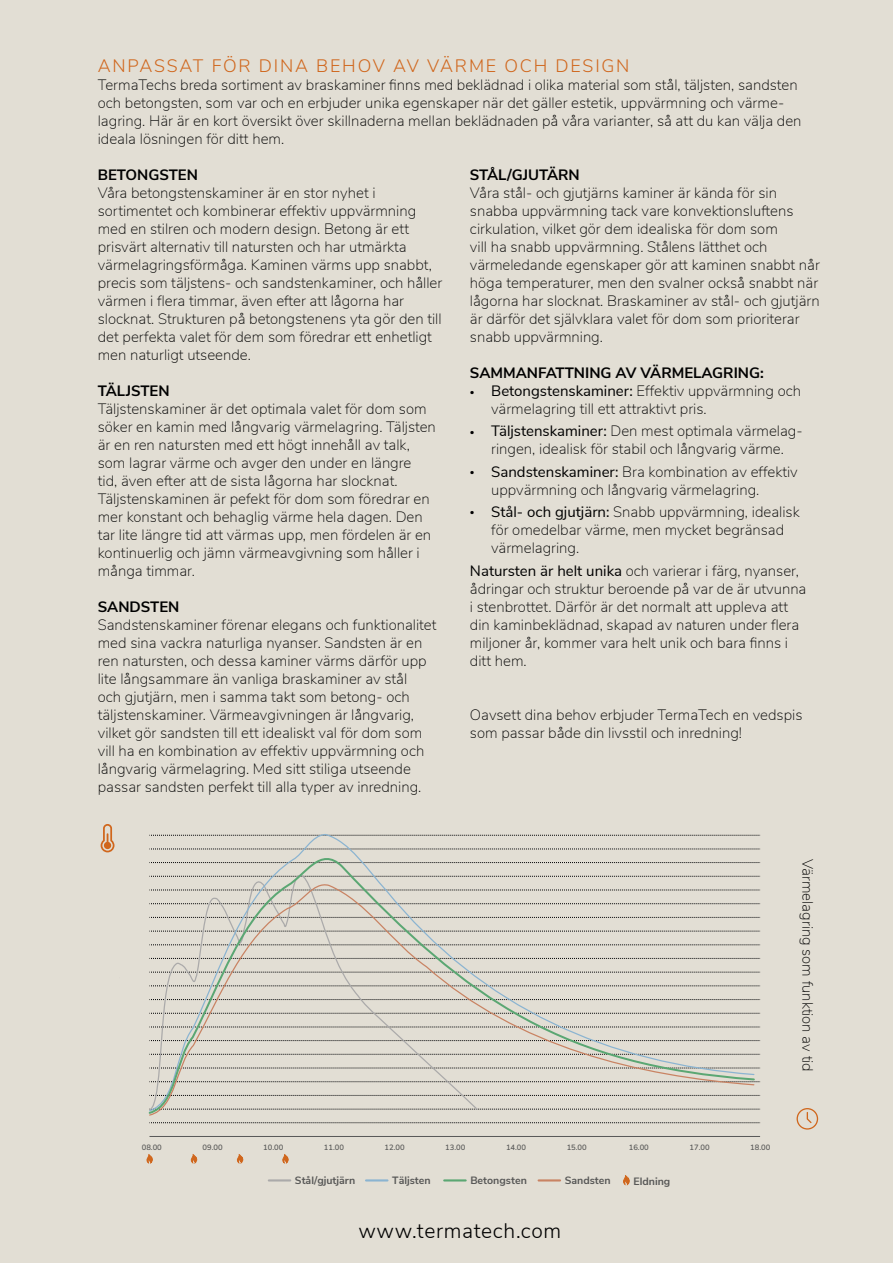
<style>
.page{position:relative;width:893px;height:1263px;background:#e2ded4}
.page>*{position:absolute;margin:0;border:0;box-sizing:border-box;transform-origin:0 0}
.t1{font:300 21px "Nunito Sans";letter-spacing:.03em;color:#000}
.t2{font:300 18px "Nunito Sans";letter-spacing:.1em;color:#d0661c}
.t3{font:200 15px/18px "Nunito Sans";color:#000}
.t4{font:700 15px "Nunito Sans";color:#000}
.t5{font:700 10.65px "Nunito Sans";color:#585857}
.t6{font:600 7.65px "Nunito";letter-spacing:-.005em;color:#585857}
.s1{font-weight:400;font-size:9px}
.s2{font-weight:400}
</style>
<div class="page">
<svg style="left:149px;top:1122px;width:612px;height:1px"></svg>
<hr style="left:149px;top:1136px;width:611px;height:1px;background:#585857">
<svg style="left:149px;top:834px;width:606px;height:11px"></svg>
<svg style="left:149px;top:845px;width:607px;height:265px"></svg>
<svg style="left:148px;top:881px;width:607px;height:235px"></svg>
<hr style="left:269px;top:1179px;width:21px;height:2px;background:#abaaaa">
<hr style="left:366px;top:1179px;width:21px;height:2px;background:#8bb4d1">
<hr style="left:444px;top:1179px;width:22px;height:2px;background:#5ba773">
<hr style="left:539px;top:1179px;width:21px;height:2px;background:#c98363">
<svg style="left:146px;top:1155px;width:7px;height:9px"></svg>
<svg style="left:190px;top:1155px;width:8px;height:9px"></svg>
<svg style="left:236px;top:1155px;width:8px;height:9px"></svg>
<svg style="left:282px;top:1155px;width:7px;height:9px"></svg>
<svg style="left:623px;top:1175px;width:7px;height:11px"></svg>
<svg style="left:101px;top:824px;width:13px;height:28px"></svg>
<svg style="left:796px;top:1108px;width:22px;height:21px"></svg>
<p class="t2" style="left:98px;top:53px;width:533px">ANPASSAT FÖR DINA BEHOV AV VÄRME OCH DESIGN</p>
<p class="t3" style="left:98px;top:75px;width:705px">TermaTechs breda sortiment av braskaminer finns med beklädnad i olika material som stål, täljsten, sandsten och betongsten, som var och en erbjuder unika egenskaper när det gäller estetik, uppvärmning och värme&shy;lagring. Här är en kort översikt över skillnaderna mellan beklädnaden på våra varianter, så att du kan välja den ideala lösningen för ditt hem.</p>
<p class="t4" style="left:98px;top:164px;width:102px">BETONGSTEN</p>
<p class="t3" style="left:98px;top:183px;width:346px">Våra betongstenskaminer är en stor nyhet i sortimentet och kombinerar effektiv uppvärmning med en stilren och modern design. Betong är ett prisvärt alternativ till natursten och har utmärkta värmelagringsförmåga. Kaminen värms upp snabbt, precis som täljstens- och sandstenkaminer, och håller värmen i flera timmar, även efter att lågorna har slocknat. Strukturen på betongstenens yta gör den till det perfekta valet för dem som föredrar ett enhetligt men naturligt utseende.</p>
<p class="t4" style="left:98px;top:380px;width:73px">TÄLJSTEN</p>
<p class="t3" style="left:98px;top:399px;width:340px">Täljstenskaminer är det optimala valet för dom som söker en kamin med långvarig värmelagring. Täljsten är en ren natursten med ett högt innehåll av talk, som lagrar värme och avger den under en längre<br>tid, även efter att de sista lågorna har slocknat.<br>Täljstenskaminen är pefekt för dom som föredrar en mer konstant och behaglig värme hela dagen. Den tar lite längre tid att värmas upp, men fördelen är en kontinuerlig och jämn värmeavgivning som håller i många timmar.</p>
<p class="t4" style="left:98px;top:596px;width:83px">SANDSTEN</p>
<p class="t3" style="left:98px;top:615px;width:340px">Sandstenskaminer förenar elegans och funktionalitet med sina vackra naturliga nyanser. Sandsten är en ren natursten, och dessa kaminer värms därför upp lite långsammare än vanliga braskaminer av stål<br>och gjutjärn, men i samma takt som betong- och täljstenskaminer. Värmeavgivningen är långvarig, vilket gör sandsten till ett idealiskt val för dom som vill ha en kombination av effektiv uppvärmning och långvarig värmelagring. Med sitt stiliga utseende passar sandsten perfekt till alla typer av inredning.</p>
<p class="t4" style="left:470px;top:164px;width:111px">STÅL/GJUTÄRN</p>
<p class="t3" style="left:470px;top:183px;width:351px">Våra stål- och gjutjärns kaminer är kända för sin snabba uppvärmning tack vare konvektionsluftens cirkulation, vilket gör dem idealiska för dom som<br>vill ha snabb uppvärmning. Stålens lätthet och värmeledande egenskaper gör att kaminen snabbt når höga temperaturer, men den svalner också snabbt när lågorna har slocknat. Braskaminer av stål- och gjutjärn är därför det självklara valet för dom som prioriterar snabb uppvärmning.</p>
<p class="t4" style="left:470px;top:362px;width:295px">SAMMANFATTNING AV VÄRMELAGRING:</p>
<p class="t3" style="left:491px;top:381px;width:311px;text-indent:-21px"><span class="s1">•</span> <span class="s2">Betongstenskaminer:</span> Effektiv uppvärmning och värmelagring till ett attraktivt pris.</p>
<p class="t3" style="left:470px;top:421px;width:334px;text-align:center"><span class="s1">•</span> <span class="s2">Täljstenskaminer:</span> Den mest optimala värmelag&shy;ringen, idealisk för stabil och långvarig värme.</p>
<p class="t3" style="left:491px;top:462px;width:308px;text-indent:-21px"><span class="s1">•</span> <span class="s2">Sandstenskaminer:</span> Bra kombination av effektiv uppvärmning och långvarig värmelagring.</p>
<p class="t3" style="left:491px;top:502px;width:310px;text-indent:-21px"><span class="s1">•</span> <span class="s2">Stål- och gjutjärn:</span> Snabb uppvärmning, idealisk för omedelbar värme, men mycket begränsad värmelagring.</p>
<p class="t3" style="left:470px;top:561px;width:338px"><span class="s2">Natursten är helt unika</span> och varierar i färg, nyanser, ådringar och struktur beroende på var de är utvunna i stenbrottet. Därför är det normalt att uppleva att din kaminbeklädnad, skapad av naturen under flera miljoner år, kommer vara helt unik och bara finns i ditt hem.</p>
<p class="t3" style="left:470px;top:705px;width:334px">Oavsett dina behov erbjuder TermaTech en vedspis som passar både din livsstil och inredning!</p>
<p class="t6" style="left:142px;top:1142px;width:22px">08.00</p>
<p class="t6" style="left:203px;top:1142px;width:22px">09.00</p>
<p class="t6" style="left:263px;top:1142px;width:22px">10.00</p>
<p class="t6" style="left:324px;top:1142px;width:22px">11.00</p>
<p class="t6" style="left:385px;top:1142px;width:22px">12.00</p>
<p class="t6" style="left:445px;top:1142px;width:22px">13.00</p>
<p class="t6" style="left:506px;top:1142px;width:22px">14.00</p>
<p class="t6" style="left:567px;top:1142px;width:22px">15.00</p>
<p class="t6" style="left:629px;top:1142px;width:22px">16.00</p>
<p class="t6" style="left:690px;top:1142px;width:22px">17.00</p>
<p class="t6" style="left:750px;top:1142px;width:22px">18.00</p>
<p class="t5" style="left:295px;top:1173px;width:62px">Stål/gjutjärn</p>
<p class="t5" style="left:392px;top:1173px;width:40px">Täljsten</p>
<p class="t5" style="left:470px;top:1173px;width:58px">Betongsten</p>
<p class="t5" style="left:565px;top:1173px;width:47px">Sandsten</p>
<p class="t5" style="left:633px;top:1173px;width:38px">Eldning</p>
<h1 class="t1" style="left:358px;top:1215px;width:204px">www.termatech.com</h1>
<p class="t3" style="left:817px;top:859px;width:215px;rotate:90deg">Värmelagring som funktion av tid</p>
</div>
